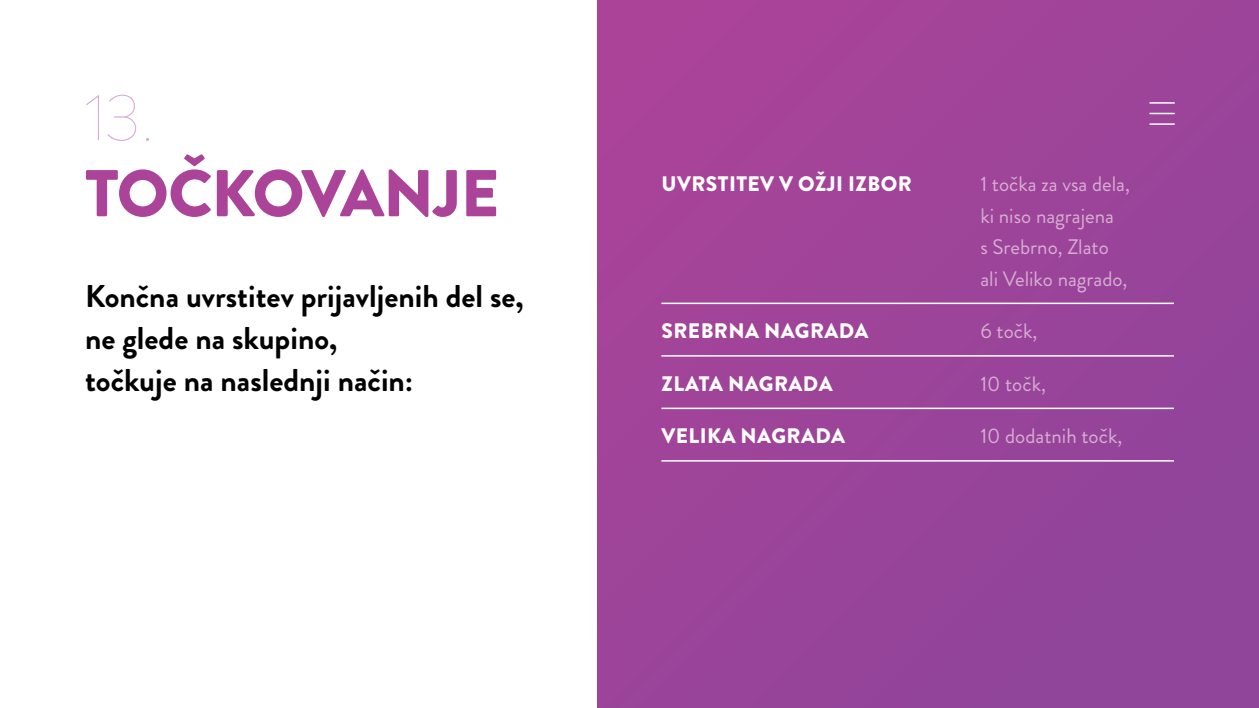
<style>
.page{position:relative;width:1259px;height:708px;background:#fff}
.page>*{position:absolute;margin:0;border:0;box-sizing:border-box;transform-origin:0 0}
.t1{font:900 66px "Brandon Grotesque";letter-spacing:-.025em;color:#ab4399}
.t2{font:100 66px "Brandon Grotesque";color:#d7aed1}
.t3{font:700 31.5px/42px "Brandon Grotesque";color:#000}
.t4{font:21px/31.5px "Brandon Grotesque";color:#d7aed1}
.t5{font:900 21px "Brandon Grotesque";letter-spacing:.02em;color:#fff}
</style>
<div class="page">
<div style="left:597px;top:0;width:662px;height:708px;background:linear-gradient(to right,#a44499,#93449a)"></div>
<hr style="left:661px;top:303px;width:513px;height:1px;background:#fff">
<hr style="left:661px;top:355px;width:513px;height:2px;background:#fff">
<hr style="left:661px;top:408px;width:513px;height:1px;background:#fff">
<hr style="left:661px;top:460px;width:513px;height:2px;background:#fff">
<hr style="left:1150px;top:102px;width:24px;height:2px;background:#fff">
<svg style="left:1150px;top:113px;width:24px;height:1px"></svg>
<hr style="left:1150px;top:123px;width:24px;height:2px;background:#fff">
<h1 class="t2" style="left:85px;top:73px;width:72px">13.</h1>
<h1 class="t1" style="left:85px;top:147px;width:416px">TOČKOVANJE</h1>
<h2 class="t3" style="left:85px;top:275px;width:440px">Končna uvrstitev prijavljenih del se, ne glede na skupino,<br>točkuje na naslednji način:</h2>
<p class="t5" style="left:661px;top:169px;width:252px">UVRSTITEV V OŽJI IZBOR</p>
<p class="t4" style="left:980px;top:168px;width:151px">1 točka za vsa dela, ki niso nagrajena<br>s Srebrno, Zlato ali Veliko nagrado,</p>
<p class="t5" style="left:661px;top:316px;width:208px">SREBRNA NAGRADA</p>
<p class="t4" style="left:980px;top:315px;width:58px">6 točk,</p>
<p class="t5" style="left:661px;top:368px;width:172px">ZLATA NAGRADA</p>
<p class="t4" style="left:980px;top:368px;width:67px">10 točk,</p>
<p class="t5" style="left:661px;top:421px;width:185px">VELIKA NAGRADA</p>
<p class="t4" style="left:980px;top:420px;width:143px">10 dodatnih točk,</p>
</div>
